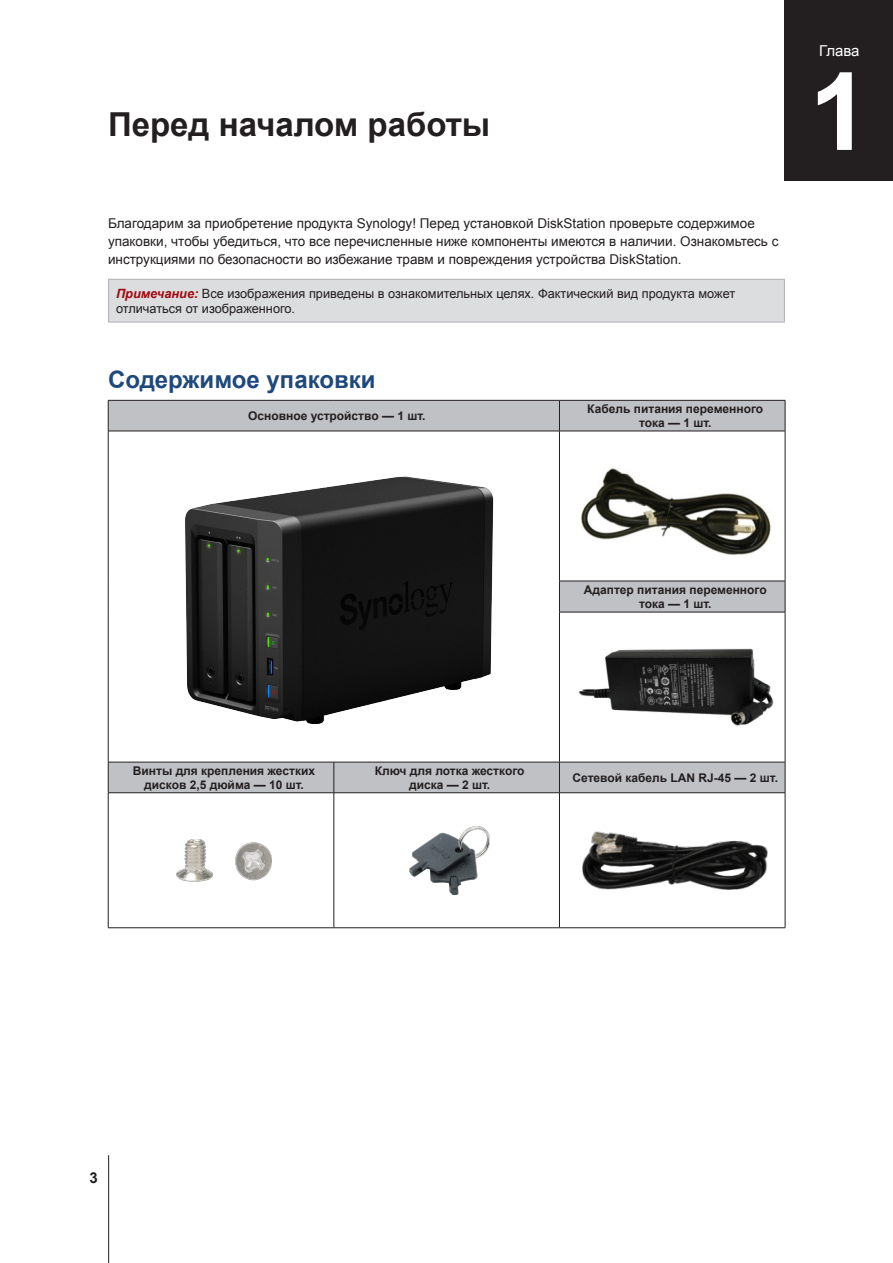
<style>
.page{position:relative;width:893px;height:1263px;background:#fff}
.page>*{position:absolute;margin:0;border:0;box-sizing:border-box;transform-origin:0 0}
.ChapterNum{font:700 108px "Arial";color:#fff}
.H1-ChapterTitle{font:700 33px "Arial";color:#231f20}
.H3-sidebar{font:700 24px "Arial";color:#1f497d}
.Chapter-center{font:15px "Arial";letter-spacing:-.005em;color:#fff}
.PageNumber-sidebar{font:700 15px "Arial";color:#231f20}
.Body-sidebar{font:13.5px/18px "Arial";color:#231f20}
.Warning-sidebar{font:12.75px/15px "Arial";color:#231f20}
.XHeadCenter{font:700 12px/14.4px "Arial";color:#231f20;text-align:center}
.s1{font-weight:700;font-style:italic;color:#9d070d}
</style>
<div class="page">
<div style="left:109px;top:279px;width:675px;height:43px;background:#dcdddf"></div>
<hr style="left:108px;top:279px;width:677px;height:1px;background:#b2b3b7">
<hr style="left:108px;top:280px;width:1px;height:42px;background:#b2b3b7">
<hr style="left:784px;top:280px;width:1px;height:42px;background:#b2b3b7">
<hr style="left:108px;top:322px;width:677px;height:1px;background:#b2b3b7">
<svg style="left:109px;top:401px;width:676px;height:391px"></svg>
<hr style="left:108px;top:400px;width:226px;height:1px;background:#231f20">
<hr style="left:108px;top:400px;width:1px;height:31px;background:#231f20">
<hr style="left:334px;top:400px;width:225px;height:1px;background:#231f20">
<hr style="left:559px;top:400px;width:226px;height:1px;background:#231f20">
<hr style="left:559px;top:400px;width:1px;height:31px;background:#231f20">
<hr style="left:785px;top:400px;width:1px;height:31px;background:#231f20">
<hr style="left:108px;top:431px;width:226px;height:1px;background:#231f20">
<hr style="left:108px;top:431px;width:1px;height:150px;background:#231f20">
<hr style="left:334px;top:431px;width:225px;height:1px;background:#231f20">
<hr style="left:559px;top:431px;width:226px;height:1px;background:#231f20">
<hr style="left:559px;top:431px;width:1px;height:150px;background:#231f20">
<hr style="left:785px;top:431px;width:1px;height:150px;background:#231f20">
<hr style="left:108px;top:581px;width:1px;height:31px;background:#231f20">
<hr style="left:559px;top:581px;width:226px;height:1px;background:#231f20">
<hr style="left:559px;top:581px;width:1px;height:31px;background:#231f20">
<hr style="left:785px;top:581px;width:1px;height:31px;background:#231f20">
<hr style="left:108px;top:612px;width:1px;height:150px;background:#231f20">
<hr style="left:559px;top:612px;width:226px;height:1px;background:#231f20">
<hr style="left:559px;top:612px;width:1px;height:150px;background:#231f20">
<hr style="left:785px;top:612px;width:1px;height:150px;background:#231f20">
<hr style="left:108px;top:762px;width:226px;height:1px;background:#231f20">
<hr style="left:108px;top:762px;width:1px;height:30px;background:#231f20">
<hr style="left:334px;top:762px;width:225px;height:1px;background:#231f20">
<hr style="left:334px;top:762px;width:1px;height:30px;background:#231f20">
<hr style="left:559px;top:762px;width:226px;height:1px;background:#231f20">
<hr style="left:559px;top:762px;width:1px;height:30px;background:#231f20">
<hr style="left:785px;top:762px;width:1px;height:30px;background:#231f20">
<hr style="left:108px;top:792px;width:226px;height:1px;background:#231f20">
<hr style="left:108px;top:793px;width:1px;height:134px;background:#231f20">
<hr style="left:334px;top:792px;width:225px;height:1px;background:#231f20">
<hr style="left:334px;top:793px;width:1px;height:134px;background:#231f20">
<hr style="left:559px;top:792px;width:226px;height:1px;background:#231f20">
<hr style="left:559px;top:793px;width:1px;height:134px;background:#231f20">
<hr style="left:785px;top:793px;width:1px;height:134px;background:#231f20">
<hr style="left:108px;top:927px;width:226px;height:1px;background:#231f20">
<hr style="left:334px;top:927px;width:225px;height:1px;background:#231f20">
<hr style="left:559px;top:927px;width:226px;height:1px;background:#231f20">
<img style="left:161px;top:446px;width:352px;height:301px">
<img style="left:576px;top:455px;width:199px;height:102px">
<img style="left:576px;top:646px;width:199px;height:82px">
<img style="left:176px;top:839px;width:96px;height:42px">
<img style="left:410px;top:826px;width:80px;height:68px">
<img style="left:583px;top:831px;width:185px;height:58px">
<div style="left:785px;top:0;width:108px;height:180px;background:#231f20"></div>
<hr style="left:108px;top:1155px;width:1px;height:108px;background:#231f20">
<p class="H1-ChapterTitle" style="left:108px;top:103px;width:384px">Перед началом работы</p>
<p class="Body-sidebar" style="left:108px;top:214px;width:672px">Благодарим за приобретение продукта Synology! Перед установкой DiskStation проверьте содержимое упаковки, чтобы убедиться, что все перечисленные ниже компоненты имеются в наличии. Ознакомьтесь с инструкциями по безопасности во избежание травм и повреждения устройства DiskStation.</p>
<p class="Warning-sidebar" style="left:116px;top:286px;width:621px"><span class="s1">Примечание:</span> Все изображения приведены в ознакомительных целях. Фактический вид продукта может отличаться от изображенного.</p>
<p class="H3-sidebar" style="left:108px;top:363px;width:269px">Содержимое упаковки</p>
<p class="XHeadCenter" style="left:248px;top:409px;width:179px">Основное устройство — 1 шт.</p>
<p class="XHeadCenter" style="left:587px;top:402px;width:178px">Кабель питания переменного тока — 1 шт.</p>
<p class="Chapter-center" style="left:819px;top:41px;width:42px">Глава</p>
<p class="ChapterNum" style="left:809px;top:40px;width:62px">1</p>
<p class="XHeadCenter" style="left:584px;top:583px;width:184px">Адаптер питания переменного тока — 1 шт.</p>
<p class="XHeadCenter" style="left:133px;top:763px;width:184px">Винты для крепления жестких дисков 2,5 дюйма — 10 шт.</p>
<p class="XHeadCenter" style="left:375px;top:763px;width:151px">Ключ для лотка жесткого диска — 2 шт.</p>
<p class="XHeadCenter" style="left:572px;top:771px;width:207px">Сетевой кабель LAN RJ-45 — 2 шт.</p>
<p class="PageNumber-sidebar" style="left:90px;top:1168px;width:10px">3</p>
</div>
